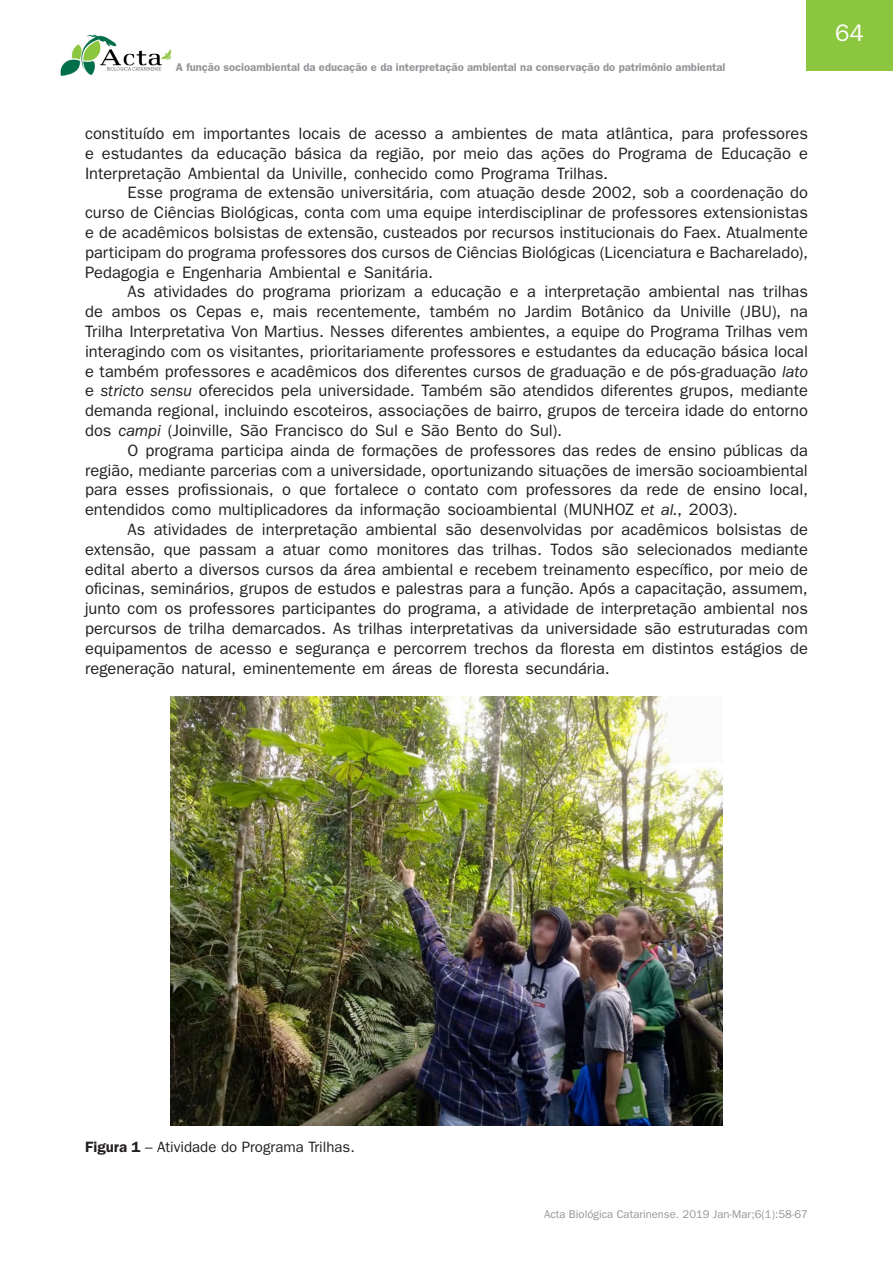
<style>
.page{position:relative;width:893px;height:1263px;background:#fff}
.page>*{position:absolute;margin:0;border:0;box-sizing:border-box;transform-origin:0 0}
.t1{font:24px "ITC Franklin Gothic Std";color:#fff}
.t2{font:16.5px/19.8px "ITC Franklin Gothic Std";color:#231f20;text-align:justify}
.ACTA_tabelas_e_figur{font:15px "ITC Franklin Gothic Std";color:#231f20}
.t3{font:600 11.25px "ITC Franklin Gothic Std";color:#939598}
.t4{font:11.25px "ITC Franklin Gothic Std";color:#939598}
.s1{font-style:italic}
.s2{font-weight:600}
</style>
<div class="page">
<img style="left:60px;top:34px;width:112px;height:42px">
<div style="left:806px;top:0;width:87px;height:71px;background:#8cc63e"></div>
<img style="left:170px;top:696px;width:553px;height:429px">
<p class="t3" style="left:176px;top:60px;width:551px">A função socioambiental da educação e da interpretação ambiental na conservação do patrimônio ambiental</p>
<p class="t2" style="left:85px;top:124px;width:724px">constituído em importantes locais de acesso a ambientes de mata atlântica, para professores e estudantes da educação básica da região, por meio das ações do Programa de Educação e Interpretação Ambiental da Univille, conhecido como Programa Trilhas.</p>
<p class="t2" style="left:85px;top:183px;width:724px;text-indent:43px">Esse programa de extensão universitária, com atuação desde 2002, sob a coordenação do curso de Ciências Biológicas, conta com uma equipe interdisciplinar de professores extensionistas e de acadêmicos bolsistas de extensão, custeados por recursos institucionais do Faex. Atualmente participam do programa professores dos cursos de Ciências Biológicas (Licenciatura e Bacharelado), Pedagogia e Engenharia Ambiental e Sanitária.</p>
<p class="t2" style="left:85px;top:282px;width:724px;text-indent:43px">As atividades do programa priorizam a educação e a interpretação ambiental nas trilhas de ambos os Cepas e, mais recentemente, também no Jardim Botânico da Univille (JBU), na Trilha Interpretativa Von Martius. Nesses diferentes ambientes, a equipe do Programa Trilhas vem interagindo com os visitantes, prioritariamente professores e estudantes da educação básica local e também professores e acadêmicos dos diferentes cursos de graduação e de pós-graduação <span class="s1">lato </span>e <span class="s1">stricto sensu</span> oferecidos pela universidade. Também são atendidos diferentes grupos, mediante demanda regional, incluindo escoteiros, associações de bairro, grupos de terceira idade do entorno dos <span class="s1">campi</span> (Joinville, São Francisco do Sul e São Bento do Sul).</p>
<p class="t2" style="left:85px;top:440px;width:724px;text-indent:43px">O programa participa ainda de formações de professores das redes de ensino públicas da região, mediante parcerias com a universidade, oportunizando situações de imersão socioambiental para esses profissionais, o que fortalece o contato com professores da rede de ensino local, entendidos como multiplicadores da informação socioambiental (MUNHOZ <span class="s1">et al.</span>, 2003).</p>
<p class="t2" style="left:85px;top:520px;width:724px;text-indent:43px">As atividades de interpretação ambiental são desenvolvidas por acadêmicos bolsistas de extensão, que passam a atuar como monitores das trilhas. Todos são selecionados mediante edital aberto a diversos cursos da área ambiental e recebem treinamento específico, por meio de oficinas, seminários, grupos de estudos e palestras para a função. Após a capacitação, assumem, junto com os professores participantes do programa, a atividade de interpretação ambiental nos percursos de trilha demarcados. As trilhas interpretativas da universidade são estruturadas com equipamentos de acesso e segurança e percorrem trechos da floresta em distintos estágios de regeneração natural, eminentemente em áreas de floresta secundária.</p>
<h1 class="t1" style="left:835px;top:19px;width:30px">64</h1>
<p class="ACTA_tabelas_e_figur" style="left:85px;top:1138px;width:271px"><span class="s2">Figura 1</span> – Atividade do Programa Trilhas.</p>
<p class="t4" style="left:544px;top:1207px;width:265px">Acta Biológica Catarinense. 2019 Jan-Mar;6(1):58-67</p>
</div>
